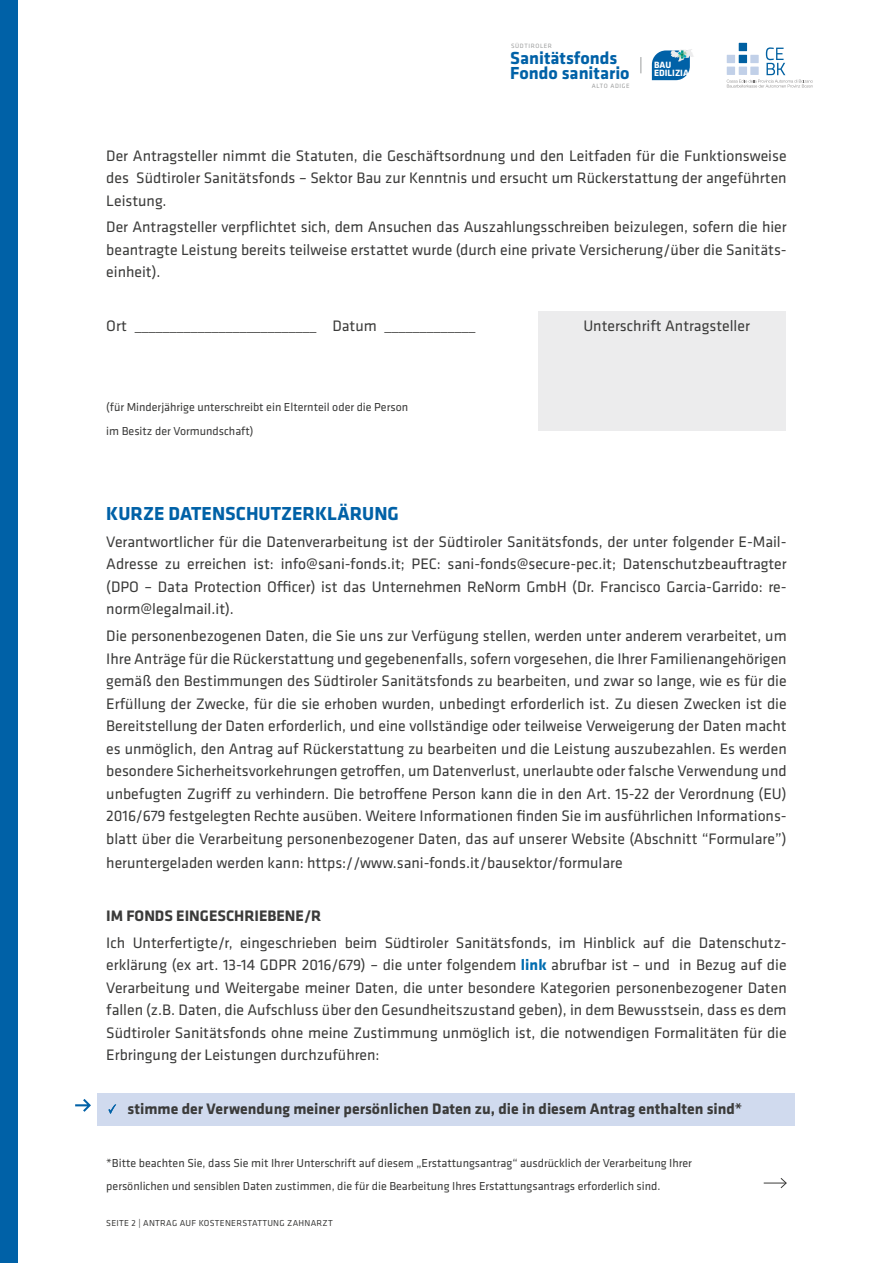
<style>
.page{position:relative;width:893px;height:1263px;background:#fff}
.page>*{position:absolute;margin:0;border:0;box-sizing:border-box;transform-origin:0 0}
.t1{font:700 19.5px "Klavika";color:#0061a7}
.t2{font:700 18px/15.6px "Klavika";color:#0061a7}
.t3{font:15.75px/22.5px "Klavika";color:#3b3b3a;text-align:justify}
.t4{font:700 15.75px "Klavika";color:#3b3b3a}
.t5{font:12px/24px "Klavika";color:#3b3b3a}
.t6{font:700 9.45px "Klavika";color:#fff}
.t7{font:9px "Klavika";letter-spacing:.03em;color:#3b3b3a}
.t8{font:6.45px "Klavika";letter-spacing:.1em;color:#9c9d9d}
.s1{font-weight:700;color:#006db0}
</style>
<div class="page">
<svg style="left:764px;top:1178px;width:23px;height:11px"></svg>
<div style="left:0;top:0;width:17px;height:1263px;background:#0061a7"></div>
<svg style="left:652px;top:49px;width:42px;height:31px"></svg>
<svg style="left:641px;top:57px;width:1px;height:16px"></svg>
<div style="left:739px;top:43px;width:8px;height:8px;background:#0060a1"></div>
<svg style="left:727px;top:47px;width:86px;height:41px"></svg>
<div style="left:538px;top:312px;width:248px;height:119px;background:#ececed"></div>
<div style="left:98px;top:1093px;width:697px;height:33px;background:#d0daee"></div>
<svg style="left:108px;top:1104px;width:8px;height:10px"></svg>
<svg style="left:75px;top:1099px;width:16px;height:13px"></svg>
<p class="t8" style="left:511px;top:41px;width:42px">SÜDTIROLER</p>
<p class="t2" style="left:510px;top:50px;width:121px">Sanitätsfonds<br>Fondo sanitario</p>
<p class="t8" style="left:592px;top:81px;width:39px">ALTO ADIGE</p>
<p class="t6" style="left:654px;top:59px;width:19px">BAU</p>
<p class="t6" style="left:654px;top:68px;width:36px">EDILIZIA</p>
<p class="t3" style="left:106px;top:144px;width:682px">Der Antragsteller nimmt die Statuten, die Geschäftsordnung und den Leitfaden für die Funktionsweise des Südtiroler Sanitätsfonds – Sektor Bau zur Kenntnis und ersucht um Rückerstattung der angeführten Leistung.</p>
<p class="t3" style="left:106px;top:215px;width:682px">Der Antragsteller verpflichtet sich, dem Ansuchen das Auszahlungsschreiben beizulegen, sofern die hier beantragte Leistung bereits teilweise erstattet wurde (durch eine private Versicherung/über die Sanitäts&shy;einheit).</p>
<p class="t3" style="left:106px;top:314px;width:371px">Ort __________________________ Datum _____________</p>
<p class="t3" style="left:583px;top:314px;width:168px">Unterschrift Antragsteller</p>
<p class="t5" style="left:106px;top:395px;width:303px">(für Minderjährige unterschreibt ein Elternteil oder die Person im Besitz der Vormundschaft)</p>
<p class="t1" style="left:106px;top:503px;width:294px">KURZE DATENSCHUTZERKLÄRUNG</p>
<p class="t3" style="left:106px;top:530px;width:682px">Verantwortlicher für die Datenverarbeitung ist der Südtiroler Sanitätsfonds, der unter folgender E-Mail-Adresse zu erreichen ist: info@sani-fonds.it; PEC: sani-fonds@secure-pec.it; Datenschutzbeauftragter (DPO – Data Protection Officer) ist das Unternehmen ReNorm GmbH (Dr. Francisco Garcia-Garrido: re&shy;norm@legalmail.it).</p>
<p class="t3" style="left:106px;top:624px;width:682px">Die personenbezogenen Daten, die Sie uns zur Verfügung stellen, werden unter anderem verarbeitet, um Ihre Anträge für die Rückerstattung und gegebenenfalls, sofern vorgesehen, die Ihrer Familienangehörigen gemäß den Bestimmungen des Südtiroler Sanitätsfonds zu bearbeiten, und zwar so lange, wie es für die Erfüllung der Zwecke, für die sie erhoben wurden, unbedingt erforderlich ist. Zu diesen Zwecken ist die Bereitstellung der Daten erforderlich, und eine vollständige oder teilweise Verweigerung der Daten macht es unmöglich, den Antrag auf Rückerstattung zu bearbeiten und die Leistung auszubezahlen. Es werden besondere Sicherheitsvorkehrungen getroffen, um Datenverlust, unerlaubte oder falsche Verwendung und unbefugten Zugriff zu verhindern. Die betroffene Person kann die in den Art. 15-22 der Verordnung (EU)<br>2016/679 festgelegten Rechte ausüben. Weitere Informationen finden Sie im ausführlichen Informations&shy;blatt über die Verarbeitung personenbezogener Daten, das auf unserer Website (Abschnitt “Formulare”)</p>
<p class="t3" style="left:106px;top:851px;width:518px">heruntergeladen werden kann: https://www.sani-fonds.it/bausektor/formulare</p>
<p class="t4" style="left:106px;top:907px;width:217px">IM FONDS EINGESCHRIEBENE/R</p>
<p class="t3" style="left:106px;top:931px;width:682px">Ich Unterfertigte/r, eingeschrieben beim Südtiroler Sanitätsfonds, im Hinblick auf die Datenschutz&shy;erklärung (ex art. 13-14 GDPR 2016/679) – die unter folgendem <span class="s1">link</span> abrufbar ist – und in Bezug auf die Verarbeitung und Weitergabe meiner Daten, die unter besondere Kategorien personenbezogener Daten fallen (z.B. Daten, die Aufschluss über den Gesundheitszustand geben), in dem Bewusstsein, dass es dem Südtiroler Sanitätsfonds ohne meine Zustimmung unmöglich ist, die notwendigen Formalitäten für die Erbringung der Leistungen durchzuführen:</p>
<p class="t4" style="left:128px;top:1100px;width:616px">stimme der Verwendung meiner persönlichen Daten zu, die in diesem Antrag enthalten sind*</p>
<p class="t5" style="left:106px;top:1152px;width:587px;line-height:22.5px">*Bitte beachten Sie, dass Sie mit Ihrer Unterschrift auf diesem „Erstattungsantrag“ ausdrücklich der Verarbeitung Ihrer persönlichen und sensiblen Daten zustimmen, die für die Bearbeitung Ihres Erstattungsantrags erforderlich sind.</p>
<p class="t7" style="left:106px;top:1217px;width:228px">SEITE 2 | ANTRAG AUF KOSTENERSTATTUNG ZAHNARZT</p>
</div>
